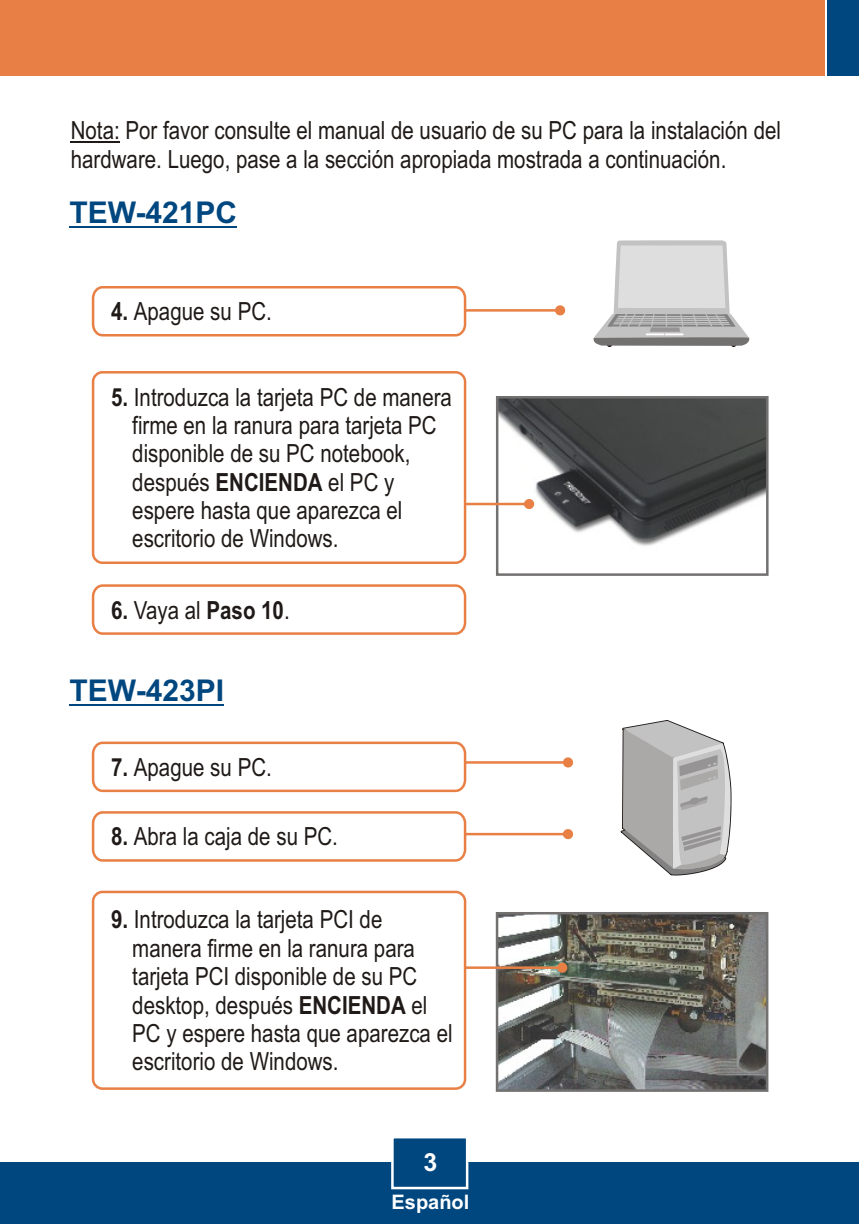
<style>
.page{position:relative;width:859px;height:1224px;background:#fff}
.page>*{position:absolute;margin:0;border:0;box-sizing:border-box;transform-origin:0 0}
.t1{font:700 30px "Arial";color:#004780}
.t2{font:25px/28.2px "Arial Narrow";color:#1f1a17}
.t3{font:700 25px "Arial Narrow";color:#1f1a17}
.t4{font:700 25px "Arial";color:#fff}
.t5{font:700 20px "Arial";color:#fff}
.s1{font-weight:700}
.s2{font-weight:400}
</style>
<div class="page">
<div style="left:0;top:1163px;width:859px;height:61px;background:#004780"></div>
<div style="left:0;top:0;width:824px;height:76px;background:#e88045"></div>
<div style="left:827px;top:0;width:32px;height:76px;background:#004780"></div>
<svg style="left:390px;top:1138px;width:79px;height:52px"></svg>
<img style="left:499px;top:399px;width:266px;height:147px">
<div style="left:496px;top:396px;width:272px;height:180px;border:2px solid #737070"></div>
<img style="left:500px;top:916px;width:264px;height:172px">
<div style="left:496px;top:912px;width:272px;height:180px;border:3px solid #737070"></div>
<hr style="left:71px;top:141px;width:49px;height:2px;background:#1f1a17">
<hr style="left:69px;top:226px;width:168px;height:1px;background:#004780">
<hr style="left:70px;top:704px;width:154px;height:1px;background:#004780">
<svg style="left:466px;top:499px;width:68px;height:10px"></svg>
<svg style="left:466px;top:962px;width:101px;height:10px"></svg>
<div style="left:92px;top:371px;width:374px;height:193px;background:#fff;border:3px solid #e88045;border-radius:9px"></div>
<div style="left:92px;top:890px;width:374px;height:200px;background:#fff;border:3px solid #e88045;border-radius:9px"></div>
<svg style="left:91px;top:286px;width:474px;height:51px"></svg>
<svg style="left:91px;top:741px;width:482px;height:52px"></svg>
<svg style="left:91px;top:584px;width:376px;height:51px"></svg>
<svg style="left:91px;top:811px;width:482px;height:51px"></svg>
<svg style="left:620px;top:720px;width:111px;height:156px"></svg>
<svg style="left:593px;top:240px;width:156px;height:107px"></svg>
<p class="t2" style="left:71px;top:119px;width:711px">Nota: Por favor consulte el manual de usuario de su PC para la instalación del hardware. Luego, pase a la sección apropiada mostrada a continuación.</p>
<p class="t1" style="left:69px;top:201px;width:169px">TEW-421PC</p>
<p class="t2" style="left:111px;top:300px;width:162px"><span class="s1">4.</span> Apague su PC.</p>
<p class="t2" style="left:132px;top:385px;width:321px;text-indent:-21px"><span class="s1">5.</span> Introduzca la tarjeta PC de manera firme en la ranura para tarjeta PC disponible de su PC notebook, después <span class="s1">ENCIENDA</span> el PC y espere hasta que aparezca el escritorio de Windows.</p>
<p class="t3" style="left:111px;top:601px;width:180px">6. <span class="s2">Vaya al</span> Paso 10<span class="s2">.</span></p>
<p class="t1" style="left:70px;top:679px;width:156px">TEW-423PI</p>
<p class="t2" style="left:111px;top:755px;width:162px"><span class="s1">7.</span> Apague su PC.</p>
<p class="t2" style="left:111px;top:825px;width:228px"><span class="s1">8.</span> Abra la caja de su PC.</p>
<p class="t2" style="left:132px;top:908px;width:322px;text-indent:-21px"><span class="s1">9.</span> Introduzca la tarjeta PCI de manera firme en la ranura para tarjeta PCI disponible de su PC desktop, después <span class="s1">ENCIENDA</span> el<br>PC y espere hasta que aparezca el escritorio de Windows.</p>
<p class="t4" style="left:423px;top:1153px;width:15px">3</p>
<p class="t5" style="left:391px;top:1194px;width:79px">Español</p>
</div>
